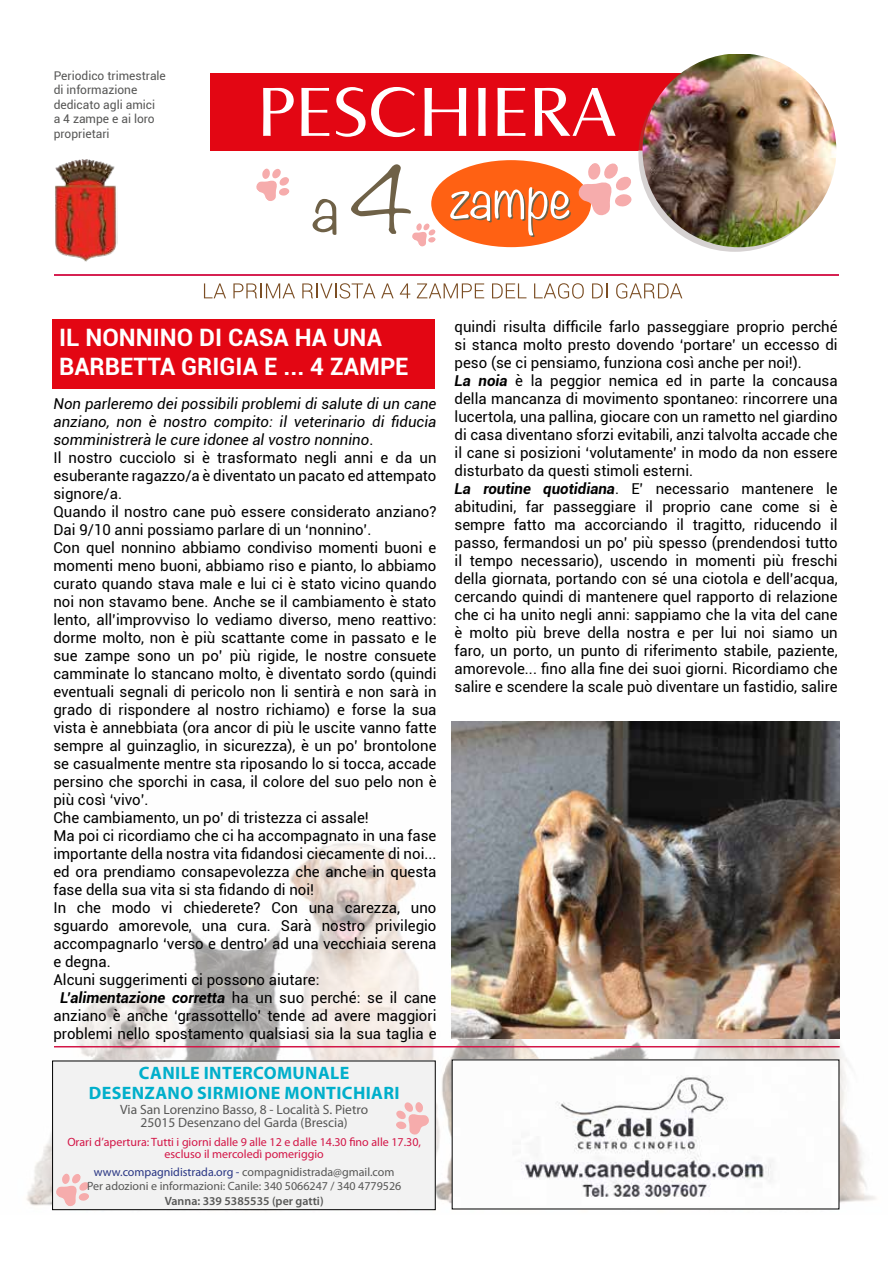
<style>
.page{position:relative;width:893px;height:1263px;background:#fff}
.page>*{position:absolute;margin:0;border:0;box-sizing:border-box;transform-origin:0 0}
.t1{font:700 24px/28.8px "Roboto";color:#fff}
.t2{font:700 18px/19.5px "Myriad Pro";letter-spacing:.02em;color:#00afcb;text-align:center}
.t3{font:15px/18px "Roboto";color:#000}
.t4{font:italic 15px "Roboto";color:#000}
.t5{font:italic 700 15px "Roboto";color:#000}
.t6{font:13.5px/13.5px "Myriad Pro";color:#575756;text-align:center}
.t7{font:12px/14.4px "Myriad Pro";color:#575756;text-align:center}
.t8{font:12px/12px "Myriad Pro";color:#d31647;text-align:center}
.t9{font:12px/14.4px "Roboto";color:#575756}
.t10{font:600 12px "Myriad Pro";color:#575756}
.s1{font-style:normal}
.s2{font-weight:400;font-style:normal}
.s3{color:#283583}
.s4{font-weight:700;font-style:italic}
</style>
<div class="page">
<img style="left:26px;top:781px;width:850px;height:430px">
<div style="left:52px;top:319px;width:383px;height:70px;background:#e30613"></div>
<img style="left:454px;top:1062px;width:383px;height:145px">
<div style="left:211px;top:73px;width:480px;height:77px;background:#e30613"></div>
<svg style="left:638px;top:127px;width:126px;height:125px"></svg>
<img style="left:643px;top:54px;width:193px;height:193px">
<hr style="left:54px;top:274px;width:785px;height:2px;background:#d62152">
<svg style="left:204px;top:283px;width:22px;height:15px"></svg>
<svg style="left:233px;top:283px;width:62px;height:15px"></svg>
<svg style="left:302px;top:283px;width:73px;height:16px"></svg>
<svg style="left:381px;top:283px;width:13px;height:15px"></svg>
<svg style="left:400px;top:283px;width:10px;height:15px"></svg>
<svg style="left:417px;top:283px;width:67px;height:15px"></svg>
<svg style="left:492px;top:283px;width:34px;height:15px"></svg>
<svg style="left:534px;top:283px;width:50px;height:16px"></svg>
<svg style="left:592px;top:283px;width:15px;height:15px"></svg>
<svg style="left:616px;top:283px;width:66px;height:16px"></svg>
<svg style="left:263px;top:88px;width:31px;height:48px"></svg>
<svg style="left:301px;top:88px;width:28px;height:48px"></svg>
<svg style="left:336px;top:87px;width:79px;height:50px"></svg>
<svg style="left:424px;top:88px;width:42px;height:48px"></svg>
<svg style="left:478px;top:88px;width:8px;height:48px"></svg>
<svg style="left:497px;top:88px;width:28px;height:48px"></svg>
<svg style="left:535px;top:88px;width:81px;height:48px"></svg>
<svg style="left:313px;top:199px;width:23px;height:36px"></svg>
<div style="left:431px;top:160px;width:160px;height:87px;background:#ff6113;border-radius:50%"></div>
<svg style="left:450px;top:187px;width:121px;height:50px"></svg>
<svg style="left:577px;top:163px;width:55px;height:54px"></svg>
<svg style="left:351px;top:164px;width:85px;height:83px"></svg>
<svg style="left:256px;top:168px;width:34px;height:33px"></svg>
<img style="left:55px;top:159px;width:62px;height:102px">
<hr style="left:54px;top:1046px;width:786px;height:1px;background:#d31647">
<div style="left:53px;top:1061px;width:382px;height:149px;background:#f2f2f2"></div>
<div style="left:52px;top:1061px;width:383px;height:149px;border:1px solid #000"></div>
<svg style="left:56px;top:1173px;width:33px;height:33px"></svg>
<svg style="left:396px;top:1102px;width:33px;height:33px"></svg>
<img style="left:452px;top:721px;width:387px;height:317px">
<p class="t9" style="left:54px;top:68px;width:114px">Periodico trimestrale di informazione dedicato agli amici<br>a 4 zampe e ai loro proprietari</p>
<h1 class="t1" style="left:59px;top:322px;width:351px">IL NONNINO DI CASA HA UNA<br>BARBETTA GRIGIA E ... 4 ZAMPE</h1>
<p class="t4" style="left:53px;top:393px;width:385px">Non parleremo dei possibili problemi di salute di un cane</p>
<p class="t4" style="left:53px;top:411px;width:385px">anziano, non è nostro compito: il veterinario di fiducia</p>
<p class="t4" style="left:53px;top:429px;width:321px">somministrerà le cure idonee al vostro nonnino<span class="s1">.</span></p>
<p class="t3" style="left:53px;top:448px;width:385px">Il nostro cucciolo si è trasformato negli anni e da un</p>
<p class="t3" style="left:53px;top:466px;width:385px">esuberante ragazzo/a è diventato un pacato ed attempato</p>
<p class="t3" style="left:53px;top:484px;width:70px">signore/a.</p>
<p class="t3" style="left:53px;top:502px;width:385px">Quando il nostro cane può essere considerato anziano?</p>
<p class="t3" style="left:53px;top:520px;width:319px">Dai 9/10 anni possiamo parlare di un ‘nonnino’.</p>
<p class="t3" style="left:53px;top:538px;width:385px">Con quel nonnino abbiamo condiviso momenti buoni e</p>
<p class="t3" style="left:53px;top:556px;width:385px">momenti meno buoni, abbiamo riso e pianto, lo abbiamo</p>
<p class="t3" style="left:53px;top:574px;width:385px">curato quando stava male e lui ci è stato vicino quando</p>
<p class="t3" style="left:53px;top:592px;width:385px">noi non stavamo bene. Anche se il cambiamento è stato</p>
<p class="t3" style="left:53px;top:610px;width:385px">lento, all’improvviso lo vediamo diverso, meno reattivo:</p>
<p class="t3" style="left:53px;top:628px;width:385px">dorme molto, non è più scattante come in passato e le</p>
<p class="t3" style="left:53px;top:646px;width:385px">sue zampe sono un po’ più rigide, le nostre consuete</p>
<p class="t3" style="left:53px;top:664px;width:385px">camminate lo stancano molto, è diventato sordo (quindi</p>
<p class="t3" style="left:53px;top:682px;width:385px">eventuali segnali di pericolo non li sentirà e non sarà in</p>
<p class="t3" style="left:53px;top:700px;width:385px">grado di rispondere al nostro richiamo) e forse la sua</p>
<p class="t3" style="left:53px;top:718px;width:385px">vista è annebbiata (ora ancor di più le uscite vanno fatte</p>
<p class="t3" style="left:53px;top:736px;width:385px">sempre al guinzaglio, in sicurezza), è un po’ brontolone</p>
<p class="t3" style="left:53px;top:754px;width:385px">se casualmente mentre sta riposando lo si tocca, accade</p>
<p class="t3" style="left:53px;top:772px;width:385px">persino che sporchi in casa, il colore del suo pelo non è</p>
<p class="t3" style="left:53px;top:790px;width:97px">più così ‘vivo’.</p>
<p class="t3" style="left:53px;top:808px;width:317px">Che cambiamento, un po’ di tristezza ci assale!</p>
<p class="t3" style="left:53px;top:826px;width:385px">Ma poi ci ricordiamo che ci ha accompagnato in una fase</p>
<p class="t3" style="left:53px;top:844px;width:385px">importante della nostra vita fidandosi ciecamente di noi...</p>
<p class="t3" style="left:53px;top:862px;width:385px">ed ora prendiamo consapevolezza che anche in questa</p>
<p class="t3" style="left:53px;top:880px;width:262px">fase della sua vita si sta fidando di noi!</p>
<p class="t3" style="left:53px;top:898px;width:385px">In che modo vi chiederete? Con una carezza, uno</p>
<p class="t3" style="left:53px;top:916px;width:385px">sguardo amorevole, una cura. Sarà nostro privilegio</p>
<p class="t3" style="left:53px;top:934px;width:385px">accompagnarlo ‘verso e dentro’ ad una vecchiaia serena</p>
<p class="t3" style="left:53px;top:952px;width:59px">e degna.</p>
<p class="t3" style="left:53px;top:970px;width:268px">Alcuni suggerimenti ci possono aiutare:</p>
<p class="t5" style="left:60px;top:987px;width:378px">L’alimentazione corretta <span class="s2">ha un suo perché: se il cane</span></p>
<p class="t3" style="left:53px;top:1006px;width:385px">anziano è anche ‘grassottello’ tende ad avere maggiori</p>
<p class="t3" style="left:53px;top:1024px;width:385px">problemi nello spostamento qualsiasi sia la sua taglia e</p>
<p class="t2" style="left:89px;top:1063px;width:312px">CANILE INTERCOMUNALE<br>DESENZANO SIRMIONE MONTICHIARI</p>
<p class="t6" style="left:120px;top:1102px;width:249px">Via San Lorenzino Basso, 8 - Località S. Pietro<br>25015 Desenzano del Garda (Brescia)</p>
<p class="t8" style="left:67px;top:1136px;width:355px">Orari d’apertura: Tutti i giorni dalle 9 alle 12 e dalle 14.30 fino alle 17.30, escluso il mercoledì pomeriggio</p>
<p class="t7" style="left:87px;top:1164px;width:316px"><span class="s3">www.compagnidistrada.org -</span> compagnidistrada@gmail.com<br>Per adozioni e informazioni: Canile: 340 5066247 / 340 4779526</p>
<p class="t10" style="left:165px;top:1193px;width:160px">Vanna: 339 5385535 (per gatti)</p>
<p class="t3" style="left:455px;top:317px;width:385px">quindi risulta difficile farlo passeggiare proprio perché si stanca molto presto dovendo ‘portare’ un eccesso di peso (se ci pensiamo, funziona così anche per noi!).<br><span class="s4">La noia</span> è la peggior nemica ed in parte la concausa della mancanza di movimento spontaneo: rincorrere una lucertola, una pallina, giocare con un rametto nel giardino di casa diventano sforzi evitabili, anzi talvolta accade che il cane si posizioni ‘volutamente’ in modo da non essere disturbato da questi stimoli esterni.<br><span class="s4">La routine quotidiana</span>. E’ necessario mantenere le abitudini, far passeggiare il proprio cane come si è sempre fatto ma accorciando il tragitto, riducendo il passo, fermandosi un po’ più spesso (prendendosi tutto il tempo necessario), uscendo in momenti più freschi della giornata, portando con sé una ciotola e dell’acqua, cercando quindi di mantenere quel rapporto di relazione che ci ha unito negli anni: sappiamo che la vita del cane è molto più breve della nostra e per lui noi siamo un faro, un porto, un punto di riferimento stabile, paziente, amorevole... fino alla fine dei suoi giorni. Ricordiamo che salire e scendere la scale può diventare un fastidio, salire</p>
</div>
